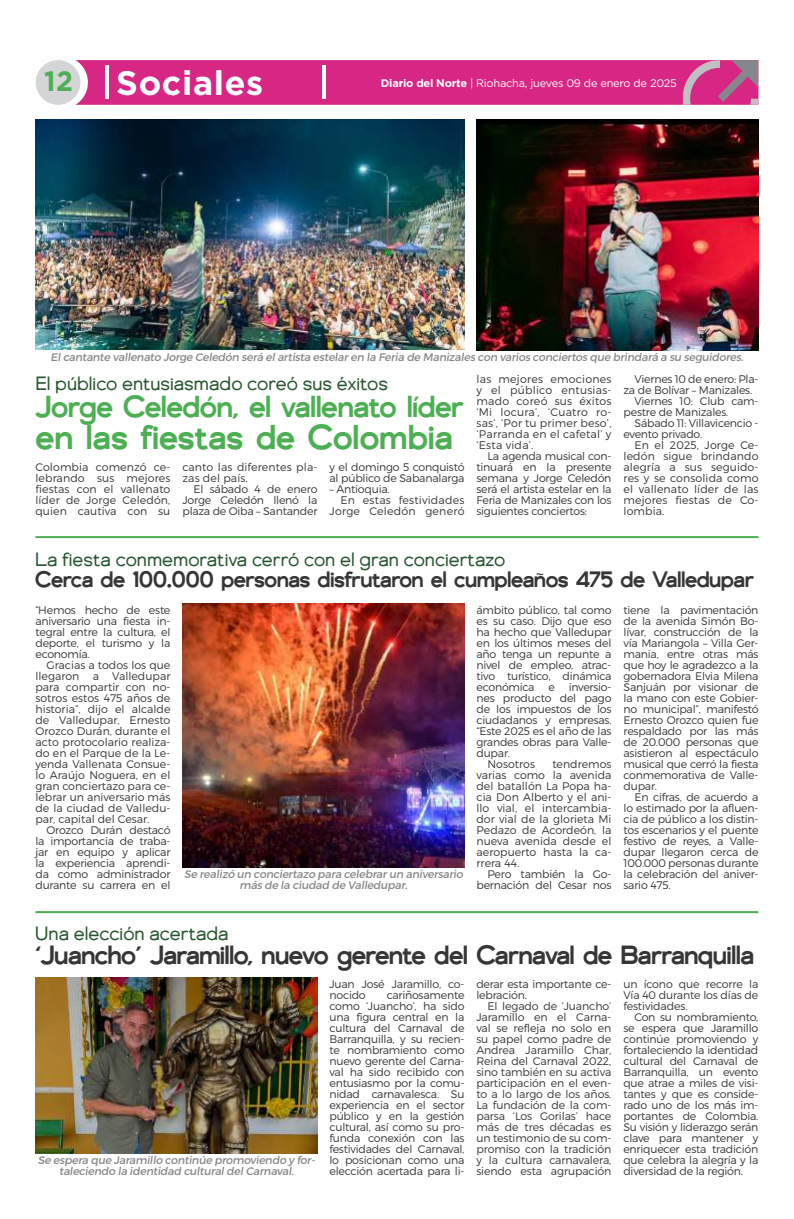
<style>
.page{position:relative;width:794px;height:1219px;background:#fff}
.page>*{position:absolute;margin:0;border:0;box-sizing:border-box;transform-origin:0 0}
.t1{font:500 34px "Genova";color:#4cb053}
.t2{font:700 34px "Gotham";letter-spacing:.02em;color:#fff}
.t3{font:500 30px "Genova";letter-spacing:-.02em;color:#4cb053}
.t4{font:700 28px "Gotham";color:#4cb053}
.t5{font:500 26px "Genova";letter-spacing:-.03em;color:#373535}
.t6{font:500 22px "Genova";letter-spacing:-.025em;color:#373535}
.t7{font:19px "Genova";color:#275730}
.t8{font:11px/11px "Trueno Lt";letter-spacing:-.02em;color:#373535;text-align:justify}
.t9{font:11px/11px "Trueno Rg It";letter-spacing:-.02em;color:#86878a;text-align:center}
.t10{font:11px/11px "Trueno Lt";letter-spacing:.01em;color:#373535}
.t11{font:11px "Gotham";letter-spacing:-.02em;color:#fff}
.t12{font:11px "Trueno Lt";letter-spacing:.02em;color:#373535}
.t13{font:11px "Trueno Lt";color:#373535}
.s1{font-weight:700}
</style>
<div class="page">
<svg style="left:85px;top:60px;width:673px;height:45px;background:#d62c86"></svg>
<div style="left:36px;top:60px;width:44px;height:45px;background:#d3d5d6;border-radius:50%"></div>
<hr style="left:105px;top:66px;width:4px;height:33px;background:#fff">
<hr style="left:322px;top:66px;width:3px;height:33px;background:#fff">
<img style="left:35px;top:119px;width:429px;height:231px">
<img style="left:476px;top:119px;width:282px;height:231px">
<hr style="left:35px;top:536px;width:723px;height:2px;background:#4cb053">
<hr style="left:35px;top:911px;width:723px;height:2px;background:#4cb053">
<img style="left:182px;top:603px;width:282px;height:264px">
<img style="left:35px;top:977px;width:282px;height:176px">
<h1 class="t2" style="left:116px;top:68px;width:149px">Sociales</h1>
<h3 class="t4" style="left:44px;top:68px;width:30px">12</h3>
<p class="t11" style="left:381px;top:78px;width:297px"><span class="s1">Diario del Norte</span> | Riohacha, jueves 09 de enero de 2025</p>
<p class="t9" style="left:50px;top:352px;width:694px">El cantante vallenato Jorge Celedón será el artista estelar en la Feria de Manizales con varios conciertos que brindará a su seguidores.</p>
<h3 class="t7" style="left:35px;top:376px;width:354px">El público entusiasmado coreó sus éxitos</h3>
<h2 class="t3" style="left:35px;top:395px;width:430px">Jorge Celedón, el vallenato líder</h2>
<h1 class="t1" style="left:35px;top:424px;width:419px">en las fiestas de Colombia</h1>
<p class="t8" style="left:35px;top:463px;width:137px">Colombia comenzó ce&shy;lebrando sus mejores fiestas con el vallenato líder de Jorge Celedón, quien cautiva con su</p>
<p class="t10" style="left:182px;top:463px;width:136px">canto las diferentes pla&shy;zas del país.</p>
<p class="t8" style="left:182px;top:485px;width:136px;text-indent:11px">El sábado 4 de enero Jorge Celedón llenó la plaza de Oiba – Santander</p>
<p class="t8" style="left:329px;top:463px;width:136px">y el domingo 5 conquistó al público de Sabanalarga</p>
<p class="t8" style="left:329px;top:485px;width:62px">– Antioquia.</p>
<p class="t12" style="left:340px;top:496px;width:125px">En estas festividades</p>
<p class="t12" style="left:329px;top:507px;width:136px">Jorge Celedón generó</p>
<p class="t8" style="left:476px;top:375px;width:136px">las mejores emociones y el público entusias&shy;mado coreó sus éxitos ‘Mi locura’, ‘Cuatro ro&shy;sas’, ‘Por tu primer beso’, ‘Parranda en el cafetal’ y ‘Esta vida’.</p>
<p class="t8" style="left:476px;top:452px;width:136px;text-indent:11px">La agenda musical con&shy;tinuará en la presente semana y Jorge Celedón será el artista estelar en la Feria de Manizales con los siguientes conciertos:</p>
<p class="t8" style="left:634px;top:375px;width:125px">Viernes 10 de enero: Pla-</p>
<p class="t8" style="left:623px;top:386px;width:130px">za de Bolívar – Manizales.</p>
<p class="t8" style="left:634px;top:397px;width:125px">Viernes 10: Club cam-</p>
<p class="t8" style="left:623px;top:408px;width:106px">pestre de Manizales.</p>
<p class="t8" style="left:634px;top:419px;width:125px">Sábado 11: Villavicencio -</p>
<p class="t8" style="left:623px;top:430px;width:80px">evento privado.</p>
<p class="t10" style="left:634px;top:441px;width:125px">En el 2025, Jorge Ce-</p>
<p class="t10" style="left:623px;top:452px;width:136px">ledón sigue brindando</p>
<p class="t10" style="left:623px;top:463px;width:136px">alegría a sus seguido-</p>
<p class="t10" style="left:623px;top:474px;width:136px">res y se consolida como</p>
<p class="t10" style="left:623px;top:485px;width:136px">el vallenato líder de las</p>
<p class="t10" style="left:623px;top:496px;width:136px">mejores fiestas de Co-</p>
<p class="t8" style="left:623px;top:507px;width:42px">lombia.</p>
<h3 class="t7" style="left:35px;top:552px;width:471px">La fiesta conmemorativa cerró con el gran conciertazo</h3>
<h3 class="t6" style="left:35px;top:571px;width:720px">Cerca de 100.000 personas disfrutaron el cumpleaños 475 de Valledupar</h3>
<p class="t8" style="left:35px;top:606px;width:136px">“Hemos hecho de este aniversario una fiesta in&shy;tegral entre la cultura, el deporte, el turismo y la economía.</p>
<p class="t8" style="left:35px;top:661px;width:136px;text-indent:11px">Gracias a todos los que llegaron a Valledupar para compartir con no&shy;sotros estos 475 años de historia”, dijo el alcalde de Valledupar, Ernesto Orozco Durán, durante el acto protocolario realiza&shy;do en el Parque de la Le&shy;yenda Vallenata Consue&shy;lo Araújo Noguera, en el gran conciertazo para ce&shy;lebrar un aniversario más de la ciudad de Valledu&shy;par, capital del Cesar.</p>
<p class="t8" style="left:35px;top:826px;width:136px;text-indent:11px">Orozco Durán destacó la importancia de traba&shy;jar en equipo y aplicar la experiencia aprendi&shy;da como administrador durante su carrera en el</p>
<p class="t8" style="left:476px;top:606px;width:136px">ámbito público, tal como es su caso. Dijo que eso ha hecho que Valledupar en los últimos meses del año tenga un repunte a nivel de empleo, atrac&shy;tivo turístico, dinámica económica</p>
<p class="t8" style="left:623px;top:606px;width:136px">tiene la pavimentación de la avenida Simón Bo&shy;lívar, construcción de la vía Mariangola – Villa Ger&shy;mania, entre otras más que hoy le agradezco a la gobernadora Elvia Milena Sanjuán por visionar de la mano con este Gobier&shy;no municipal”, manifestó Ernesto Orozco quien fue respaldado por las más de 20.000 personas que asistieron al espectáculo musical que cerró la fiesta conmemorativa de Valle&shy;dupar.</p>
<p class="t8" style="left:623px;top:793px;width:136px;text-indent:11px">En cifras, de acuerdo a lo estimado por la afluen&shy;cia de público a los distin&shy;tos escenarios y el puente festivo de reyes, a Valle&shy;dupar llegaron cerca de 100.000 personas durante la celebración del aniver&shy;sario 475.</p>
<p class="t8" style="left:548px;top:683px;width:8px">e</p>
<p class="t8" style="left:569px;top:683px;width:44px">inversio-</p>
<p class="t8" style="left:476px;top:694px;width:136px">nes producto del pago</p>
<p class="t8" style="left:476px;top:705px;width:136px">de los impuestos de los</p>
<p class="t8" style="left:476px;top:716px;width:136px">ciudadanos y empresas.</p>
<p class="t8" style="left:476px;top:727px;width:136px">“Este 2025 es el año de las</p>
<p class="t8" style="left:476px;top:738px;width:136px">grandes obras para Valle-</p>
<p class="t8" style="left:476px;top:749px;width:35px">dupar.</p>
<p class="t13" style="left:487px;top:760px;width:49px">Nosotros</p>
<p class="t8" style="left:476px;top:760px;width:136px;text-indent:76px">tendremos varias como la avenida del batallón La Popa ha&shy;cia Don Alberto y el ani&shy;llo vial, el intercambia&shy;dor vial de la glorieta Mi Pedazo de Acordeón, la nueva avenida desde el aeropuerto hasta la ca&shy;rrera 44.</p>
<p class="t8" style="left:476px;top:870px;width:136px;text-align:right">Pero también la Go&shy;bernación del Cesar nos</p>
<p class="t9" style="left:184px;top:869px;width:280px">Se realizó un conciertazo para celebrar un aniversario más de la ciudad de Valledupar.</p>
<h3 class="t7" style="left:35px;top:926px;width:195px">Una elección acertada</h3>
<h3 class="t5" style="left:35px;top:945px;width:720px">‘Juancho’ Jaramillo, nuevo gerente del Carnaval de Barranquilla</h3>
<p class="t8" style="left:329px;top:980px;width:136px">Juan José Jaramillo, co&shy;nocido</p>
<p class="t8" style="left:623px;top:980px;width:136px">un ícono que recorre la Vía 40 durante los días de festividades.</p>
<p class="t8" style="left:623px;top:1013px;width:136px;text-indent:11px">Con su nombramiento, se espera que Jaramillo continúe promoviendo y fortaleciendo la identidad cultural del Carnaval de Barranquilla, un evento que atrae a miles de visi&shy;tantes y que es conside&shy;rado uno de los más im&shy;portantes de Colombia.<br>Su visión y liderazgo serán clave para mantener y enriquecer esta tradición que celebra la alegría y la diversidad de la región.</p>
<p class="t8" style="left:476px;top:980px;width:136px">derar esta importante ce&shy;lebración.</p>
<p class="t8" style="left:476px;top:1002px;width:136px;text-indent:11px">El legado de ‘Juancho’ Jaramillo en el Carna&shy;val se refleja no solo en su papel como padre de Andrea Jaramillo Char, Reina del Carnaval 2022, sino también en su activa participación en el even&shy;to a lo largo de los años.<br>La fundación de la com&shy;parsa ‘Los Gorilas’ hace más de tres décadas es un testimonio de su com&shy;promiso con la tradición y la cultura carnavalera, siendo esta agrupación</p>
<p class="t8" style="left:329px;top:991px;width:136px;text-indent:57px">cariñosamente como ‘Juancho’, ha sido una figura central en la cultura del Carnaval de Barranquilla, y su recien&shy;te nombramiento como nuevo gerente del Carna&shy;val ha sido recibido con entusiasmo por la comu&shy;nidad carnavalesca. Su experiencia en el sector público y en la gestión cultural, así como su pro&shy;funda conexión con las festividades del Carnaval, lo posicionan como una elección acertada para li-</p>
<p class="t9" style="left:38px;top:1155px;width:279px">Se espera que Jaramillo continúe promoviendo y for&shy;taleciendo la identidad cultural del Carnaval.</p>
</div>
